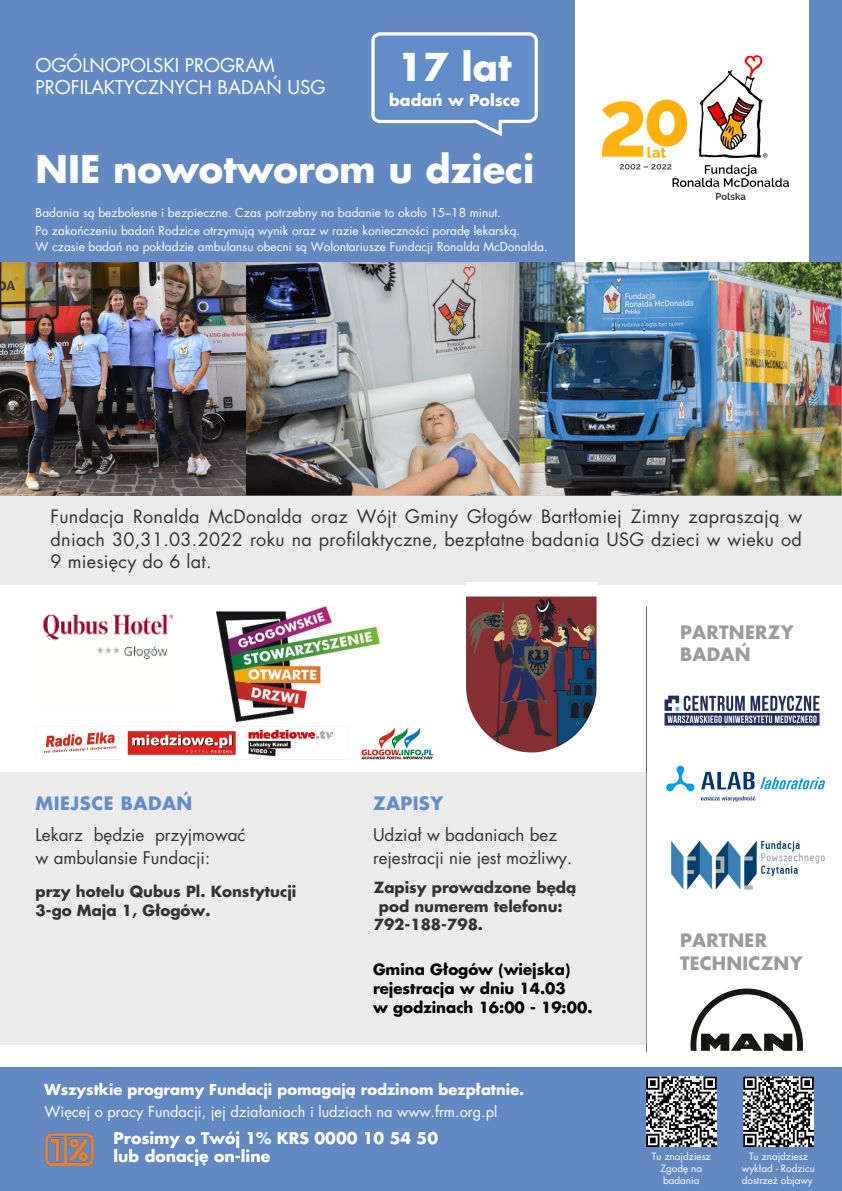
<style>
.page{position:relative;width:842px;height:1191px;background:#fff}
.page>*{position:absolute;margin:0;border:0;box-sizing:border-box;transform-origin:0 0}
.t1{font:700 37.3px "Futura LT Pro";color:#fff}
.t2{font:700 37px "Futura LT Pro";color:#fff}
.t3{font:18.5px "Futura LT Pro";color:#fff}
.t4{font:18px/22.5px "Futura LT Pro";letter-spacing:.015em;color:#333;text-align:justify}
.t5{font:700 18px/22.5px "Futura LT Pro";letter-spacing:.01em;color:#9b9a9c}
.t6{font:700 18px "Futura LT Pro";letter-spacing:.03em;color:#638dc9}
.t7{font:17px/23.2px "Futura LT Pro";color:#333}
.t8{font:700 15.8px "Futura LT Pro";color:#fff}
.t9{font:700 15.7px "Futura LT Pro";color:#fff}
.t10{font:700 15px/18.7px "Futura LT Pro";color:#333}
.t11{font:700 15px/18.7px "Futura LT Pro";color:#000}
.t12{font:14.6px "Futura LT Pro";color:#fff}
.t13{font:700 14.6px "Futura LT Pro";color:#fff}
.t14{font:11.9px "Futura LT Pro";color:#fff}
.t15{font:9.8px/12px "Futura LT Pro";color:#fff;text-align:center}
</style>
<div class="page">
<div style="left:0;top:0;width:842px;height:263px;background:#6389c3"></div>
<div style="left:575px;top:0;width:234px;height:303px;background:#fff"></div>
<img style="left:246px;top:262px;width:596px;height:233px">
<div style="left:0;top:495px;width:842px;height:89px;background:#ebebeb"></div>
<svg style="left:666px;top:765px;width:29px;height:26px"></svg>
<svg style="left:701px;top:771px;width:53px;height:18px"></svg>
<svg style="left:701px;top:796px;width:54px;height:5px"></svg>
<svg style="left:690px;top:988px;width:113px;height:62px"></svg>
<svg style="left:760px;top:776px;width:65px;height:13px"></svg>
<img style="left:671px;top:840px;width:154px;height:50px">
<div style="left:0;top:1067px;width:842px;height:123px;background:#6389c3"></div>
<img style="left:45px;top:1133px;width:49px;height:33px">
<hr style="left:646px;top:606px;width:1px;height:445px;background:#666">
<img style="left:664px;top:695px;width:155px;height:30px">
<img style="left:602px;top:55px;width:186px;height:145px">
<svg style="left:371px;top:32px;width:167px;height:104px"></svg>
<svg style="left:646px;top:1076px;width:71px;height:71px;background:#7b7b7b"></svg>
<svg style="left:743px;top:1076px;width:71px;height:71px;background:#7a7a7a"></svg>
<img style="left:0;top:262px;width:246px;height:233px">
<img style="left:43px;top:613px;width:132px;height:47px">
<div style="left:0;top:771px;width:646px;height:273px;background:#ebebeb"></div>
<img style="left:217px;top:606px;width:162px;height:115px">
<img style="left:36px;top:726px;width:298px;height:31px">
<img style="left:355px;top:720px;width:79px;height:40px">
<img style="left:467px;top:582px;width:129px;height:171px">
<p class="t3" style="left:36px;top:56px;width:241px">OGÓLNOPOLSKI PROGRAM</p>
<p class="t3" style="left:36px;top:79px;width:292px">PROFILAKTYCZNYCH BADAŃ USG</p>
<p class="t1" style="left:398px;top:50px;width:116px">17 lat</p>
<p class="t8" style="left:389px;top:93px;width:132px">badań w Polsce</p>
<p class="t2" style="left:36px;top:152px;width:500px">NIE nowotworom u dzieci</p>
<p class="t14" style="left:36px;top:207px;width:467px">Badania są bezbolesne i bezpieczne. Czas potrzebny na badanie to około 15–18 minut.</p>
<p class="t14" style="left:36px;top:225px;width:486px">Po zakończeniu badań Rodzice otrzymują wynik oraz w razie konieczności poradę lekarską.</p>
<p class="t14" style="left:36px;top:241px;width:514px">W czasie badań na pokładzie ambulansu obecni są Wolontariusze Fundacji Ronalda McDonalda.</p>
<p class="t4" style="left:51px;top:506px;width:753px">Fundacja Ronalda McDonalda oraz Wójt Gminy Głogów Bartłomiej Zimny zapraszają w dniach 30,31.03.2022 roku na profilaktyczne, bezpłatne badania USG dzieci w wieku od 9 miesięcy do 6 lat.</p>
<p class="t6" style="left:36px;top:794px;width:158px">MIEJSCE BADAŃ</p>
<p class="t7" style="left:36px;top:824px;width:212px">Lekarz będzie przyjmować w ambulansie Fundacji:</p>
<p class="t10" style="left:36px;top:882px;width:262px">przy hotelu Qubus Pl. Konstytucji<br>3-go Maja 1, Głogów.</p>
<p class="t6" style="left:373px;top:795px;width:72px">ZAPISY</p>
<p class="t7" style="left:373px;top:824px;width:201px">Udział w badaniach bez rejestracji nie jest możliwy.</p>
<p class="t10" style="left:374px;top:878px;width:204px;text-align:center">Zapisy prowadzone będą pod numerem telefonu:</p>
<p class="t10" style="left:374px;top:916px;width:111px">792-188-798.</p>
<p class="t11" style="left:373px;top:961px;width:199px">Gmina Głogów (wiejska) rejestracja w dniu 14.03</p>
<p class="t11" style="left:373px;top:998px;width:221px">w godzinach 16:00 - 19:00.</p>
<p class="t13" style="left:45px;top:1082px;width:481px">Wszystkie programy Fundacji pomagają rodzinom bezpłatnie.</p>
<p class="t12" style="left:45px;top:1104px;width:454px">Więcej o pracy Fundacji, jej działaniach i ludziach na www.frm.org.pl</p>
<p class="t9" style="left:114px;top:1130px;width:326px">Prosimy o Twój 1% KRS 0000 10 54 50</p>
<p class="t9" style="left:114px;top:1149px;width:158px">lub donację on-line</p>
<p class="t5" style="left:680px;top:621px;width:115px">PARTNERZY<br>BADAŃ</p>
<p class="t5" style="left:680px;top:930px;width:124px">PARTNER<br>TECHNICZNY</p>
<p class="t15" style="left:652px;top:1150px;width:60px">Tu znajdziesz<br>Zgodę na badania</p>
<p class="t15" style="left:742px;top:1150px;width:75px">Tu znajdziesz wykład - Rodzicu dostrzeż objawy</p>
</div>
